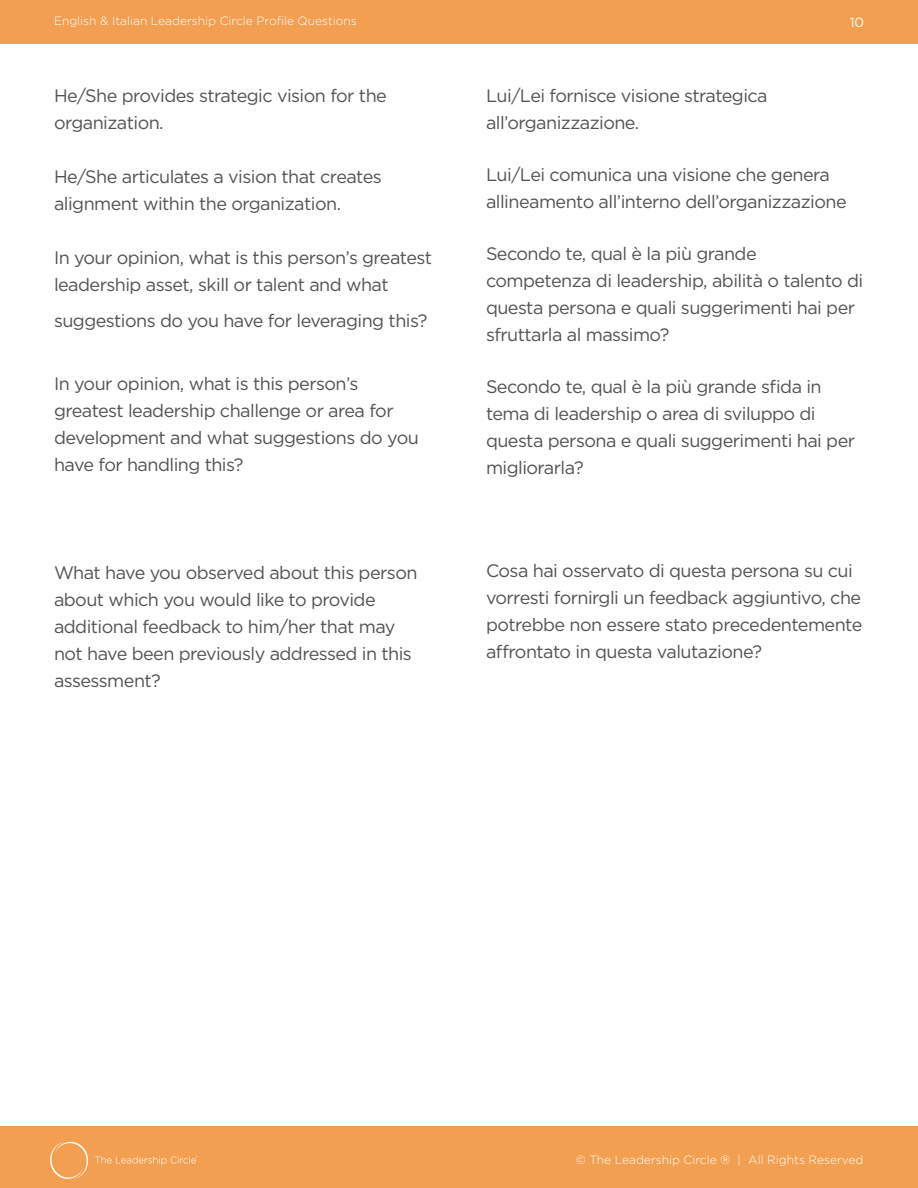
<style>
.page{position:relative;width:918px;height:1188px;background:#fff}
.page>*{position:absolute;margin:0;border:0;box-sizing:border-box;transform-origin:0 0}
.Paragraph_Body_Chine{font:18px/27px "Gotham";letter-spacing:-.03em;color:#535353}
.paragraph_body{font:18px/27px "Gotham";letter-spacing:-.03em;color:#535353}
.t1{font:13.5px "Gotham";color:#fff}
.t2{font:300 12px "Gotham";color:#feffff}
</style>
<div class="page">
<div style="left:0;top:1126px;width:918px;height:62px;background:#f29f52"></div>
<div style="left:0;top:0;width:918px;height:43px;background:#f29f52"></div>
<img style="left:50px;top:1141px;width:147px;height:38px">
<p class="t2" style="left:54px;top:14px;width:304px">English &amp; Italian Leadership Circle Profile Questions</p>
<p class="t1" style="left:850px;top:13px;width:16px">10</p>
<p class="paragraph_body" style="left:54px;top:82px;width:334px">He/She provides strategic vision for the organization.</p>
<p class="paragraph_body" style="left:54px;top:163px;width:329px">He/She articulates a vision that creates alignment within the organization.</p>
<p class="paragraph_body" style="left:54px;top:244px;width:379px">In your opinion, what is this person’s greatest leadership asset, skill or talent and what</p>
<p class="paragraph_body" style="left:54px;top:307px;width:375px">suggestions do you have for leveraging this?</p>
<p class="paragraph_body" style="left:54px;top:370px;width:366px">In your opinion, what is this person’s greatest leadership challenge or area for development and what suggestions do you have for handling this?</p>
<p class="paragraph_body" style="left:54px;top:559px;width:365px">What have you observed about this person about which you would like to provide additional feedback to him/her that may not have been previously addressed in this assessment?</p>
<p class="Paragraph_Body_Chine" style="left:486px;top:82px;width:283px">Lui/Lei fornisce visione strategica all’organizzazione.</p>
<p class="Paragraph_Body_Chine" style="left:486px;top:161px;width:362px">Lui/Lei comunica una visione che genera allineamento all’interno dell’organizzazione</p>
<p class="Paragraph_Body_Chine" style="left:486px;top:240px;width:379px">Secondo te, qual è la più grande competenza di leadership, abilità o talento di questa persona e quali suggerimenti hai per sfruttarla al massimo?</p>
<p class="Paragraph_Body_Chine" style="left:486px;top:372px;width:371px">Secondo te, qual è la più grande sfida in tema di leadership o area di sviluppo di questa persona e quali suggerimenti hai per migliorarla?</p>
<p class="Paragraph_Body_Chine" style="left:486px;top:557px;width:378px">Cosa hai osservato di questa persona su cui vorresti fornirgli un feedback aggiuntivo, che potrebbe non essere stato precedentemente affrontato in questa valutazione?</p>
<p class="t2" style="left:576px;top:1153px;width:289px">© The Leadership Circle ® | All Rights Reserved</p>
</div>
